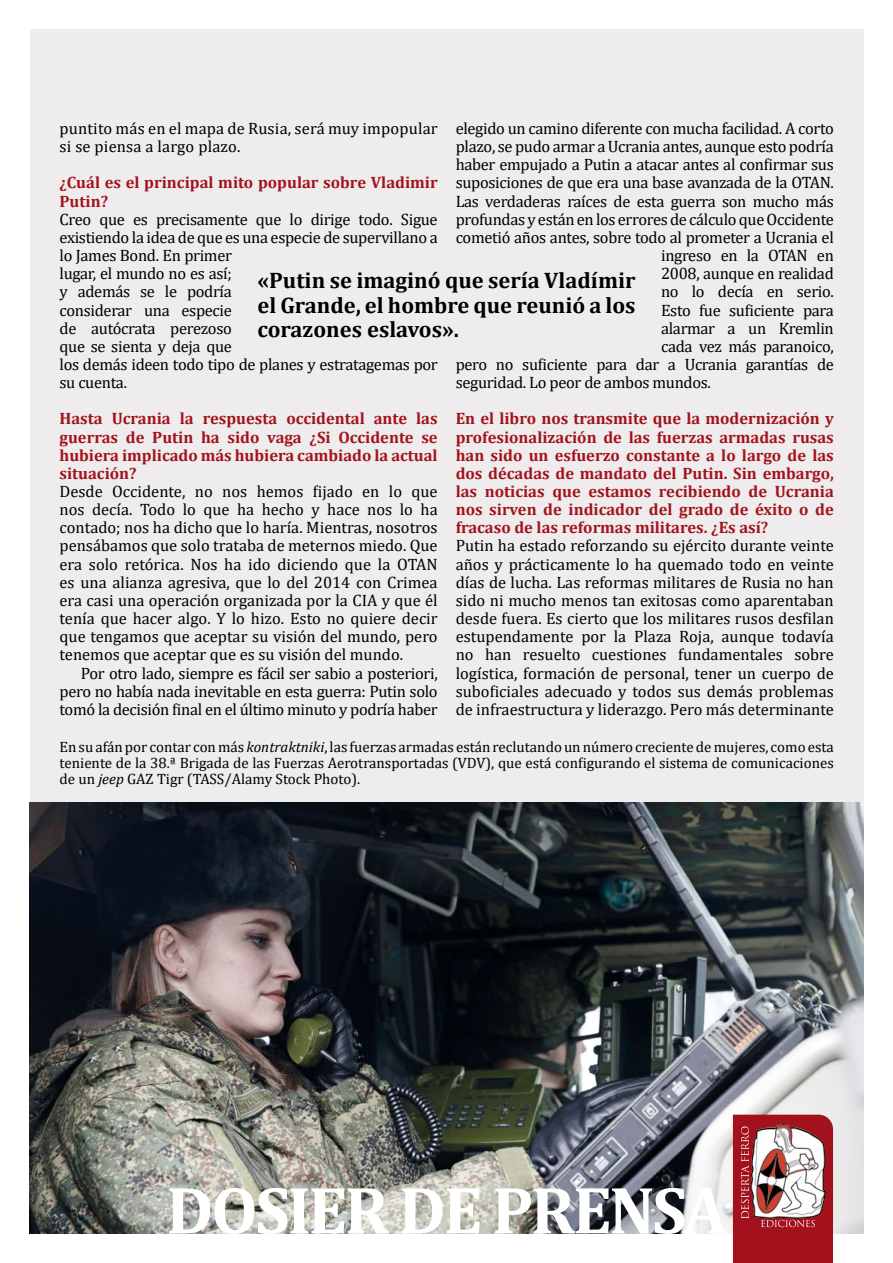
<style>
.page{position:relative;width:893px;height:1263px;background:#fff}
.page>*{position:absolute;margin:0;border:0;box-sizing:border-box;transform-origin:0 0}
.t1{font:700 67.5px "Cambria";letter-spacing:-.04em;color:#fff}
.t2{font:700 22.5px/24.8px "Cambria";color:#000;text-align:justify}
.t3{font:16.5px/18.1px "Cambria";letter-spacing:-.02em;color:#000;text-align:justify}
.t4{font:700 16.5px/18.1px "Cambria";color:#a3121c;text-align:justify}
.t5{font:16.5px/18.1px "Cambria";letter-spacing:.01em;color:#000}
.t6{font:15px/15.9px "Cambria";color:#000;text-align:justify}
.s1{font-style:italic}
</style>
<div class="page">
<div style="left:30px;top:30px;width:833px;height:1203px;background:#eeecec"></div>
<img style="left:30px;top:803px;width:833px;height:430px">
<svg style="left:733px;top:1115px;width:100px;height:148px;background:#b25b60"></svg>
<p class="t5" style="left:60px;top:120px;width:380px">puntito más en el mapa de Rusia, será muy impopular si se piensa a largo plazo.</p>
<p class="t4" style="left:60px;top:174px;width:380px">¿Cuál es el principal mito popular sobre Vladimir<br>Putin?</p>
<p class="t3" style="left:60px;top:210px;width:380px;text-align:left">Creo que es precisamente que lo dirige todo. Sigue existiendo la idea de que es una especie de supervillano a lo James Bond. En primer<br>lugar, el mundo no es así;<br>y además se le podría<br>considerar una especie<br>de autócrata perezoso<br>que se sienta y deja que<br>los demás ideen todo tipo de planes y estratagemas por su cuenta.</p>
<p class="t4" style="left:60px;top:410px;width:380px">Hasta Ucrania la respuesta occidental ante las guerras de Putin ha sido vaga ¿Si Occidente se hubiera implicado más hubiera cambiado la actual situación?</p>
<p class="t3" style="left:60px;top:482px;width:380px">Desde Occidente, no nos hemos fijado en lo que nos decía. Todo lo que ha hecho y hace nos lo ha contado; nos ha dicho que lo haría. Mientras, nosotros pensábamos que solo trataba de meternos miedo. Que era solo retórica. Nos ha ido diciendo que la OTAN es una alianza agresiva, que lo del 2014 con Crimea era casi una operación organizada por la CIA y que él tenía que hacer algo. Y lo hizo. Esto no quiere decir que tengamos que aceptar su visión del mundo, pero tenemos que aceptar que es su visión del mundo.</p>
<p class="t3" style="left:60px;top:664px;width:380px;text-indent:21px">Por otro lado, siempre es fácil ser sabio a posteriori, pero no había nada inevitable en esta guerra: Putin solo tomó la decisión final en el último minuto y podría haber</p>
<p class="t3" style="left:456px;top:120px;width:380px">elegido un camino diferente con mucha facilidad. A corto</p>
<p class="t3" style="left:456px;top:138px;width:380px">plazo, se pudo armar a Ucrania antes, aunque esto podría</p>
<p class="t3" style="left:456px;top:156px;width:380px">haber empujado a Putin a atacar antes al confirmar sus</p>
<p class="t3" style="left:456px;top:174px;width:380px">suposiciones de que era una base avanzada de la OTAN.</p>
<p class="t3" style="left:456px;top:192px;width:380px">Las verdaderas raíces de esta guerra son mucho más</p>
<p class="t3" style="left:456px;top:210px;width:380px">profundas y están en los errores de cálculo que Occidente</p>
<p class="t3" style="left:456px;top:228px;width:380px">cometió años antes, sobre todo al prometer a Ucrania el</p>
<p class="t3" style="left:661px;top:247px;width:174px">ingreso en la OTAN en</p>
<p class="t3" style="left:661px;top:265px;width:174px">2008, aunque en realidad</p>
<p class="t3" style="left:661px;top:283px;width:174px">no lo decía en serio.</p>
<p class="t3" style="left:661px;top:301px;width:174px">Esto fue suficiente para</p>
<p class="t3" style="left:661px;top:319px;width:174px">alarmar a un Kremlin</p>
<p class="t3" style="left:661px;top:337px;width:174px">cada vez más paranoico,</p>
<p class="t3" style="left:456px;top:355px;width:380px">pero no suficiente para dar a Ucrania garantías de</p>
<p class="t3" style="left:456px;top:374px;width:257px">seguridad. Lo peor de ambos mundos.</p>
<p class="t4" style="left:456px;top:410px;width:380px">En el libro nos transmite que la modernización y profesionalización de las fuerzas armadas rusas han sido un esfuerzo constante a lo largo de las dos décadas de mandato del Putin. Sin embargo, las noticias que estamos recibiendo de Ucrania nos sirven de indicador del grado de éxito o de fracaso de las reformas militares. ¿Es así?</p>
<p class="t3" style="left:456px;top:537px;width:380px">Putin ha estado reforzando su ejército durante veinte años y prácticamente lo ha quemado todo en veinte días de lucha. Las reformas militares de Rusia no han sido ni mucho menos tan exitosas como aparentaban desde fuera. Es cierto que los militares rusos desfilan estupendamente por la Plaza Roja, aunque todavía no han resuelto cuestiones fundamentales sobre logística, formación de personal, tener un cuerpo de suboficiales adecuado y todos sus demás problemas de infraestructura y liderazgo. Pero más determinante</p>
<h2 class="t2" style="left:257px;top:268px;width:380px">«Putin se imaginó que sería Vladímir el Grande, el hombre que reunió a los corazones eslavos».</h2>
<p class="t6" style="left:60px;top:739px;width:776px">En su afán por contar con más <span class="s1">kontraktniki</span>, las fuerzas armadas están reclutando un número creciente de mujeres, como esta teniente de la 38.ª Brigada de las Fuerzas Aerotransportadas (VDV), que está configurando el sistema de comunicaciones de un <span class="s1">jeep</span> GAZ Tigr (TASS/Alamy Stock Photo).</p>
<h1 class="t1" style="left:166px;top:1174px;width:562px">DOSIER DE PRENSA</h1>
</div>
